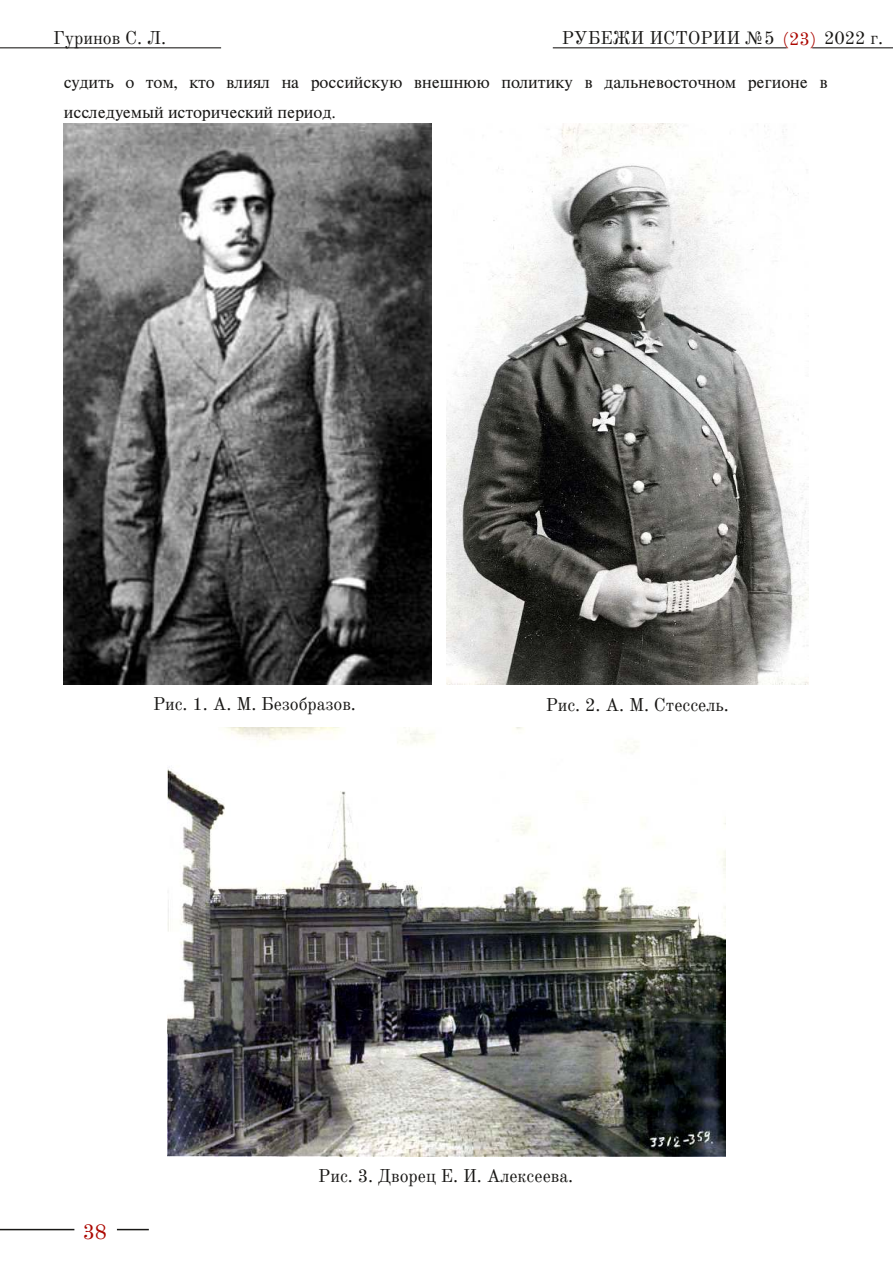
<style>
.page{position:relative;width:893px;height:1263px;background:#fff}
.page>*{position:absolute;margin:0;border:0;box-sizing:border-box;transform-origin:0 0}
.t1{font:21px "Old Standard TT";color:#ac0700}
.t2{font:18px "Old Standard TT";letter-spacing:-.005em;color:#181715}
.t3{font:18px/30px "Nimbus Roman";letter-spacing:-.005em;color:#181715}
.s1{color:#ac0700}
</style>
<div class="page">
<hr style="left:0;top:47px;width:221px;height:1px;background:#181715">
<hr style="left:812px;top:47px;width:81px;height:1px;background:#181715">
<hr style="left:553px;top:47px;width:234px;height:1px;background:#181715">
<hr style="left:0;top:1229px;width:74px;height:1px;background:#181715">
<hr style="left:117px;top:1229px;width:32px;height:1px;background:#181715">
<img style="left:64px;top:123px;width:367px;height:562px">
<img style="left:446px;top:123px;width:362px;height:562px">
<img style="left:167px;top:727px;width:559px;height:430px">
<p class="t2" style="left:53px;top:31px;width:114px">Гуринов С. Л.</p>
<p class="t2" style="left:562px;top:31px;width:323px">РУБЕЖИ ИСТОРИИ №5 <span class="s1">(23)</span> 2022 г.</p>
<p class="t3" style="left:64px;top:66px;width:765px">судить о том, кто влиял на российскую внешнюю политику в дальневосточном регионе в исследуемый исторический период.</p>
<p class="t2" style="left:153px;top:697px;width:204px">Рис. 1. А. М. Безобразов.</p>
<p class="t2" style="left:546px;top:697px;width:184px">Рис. 2. А. М. Стессель.</p>
<p class="t1" style="left:83px;top:1224px;width:26px">38</p>
<p class="t2" style="left:318px;top:1169px;width:257px">Рис. 3. Дворец Е. И. Алексеева.</p>
</div>
